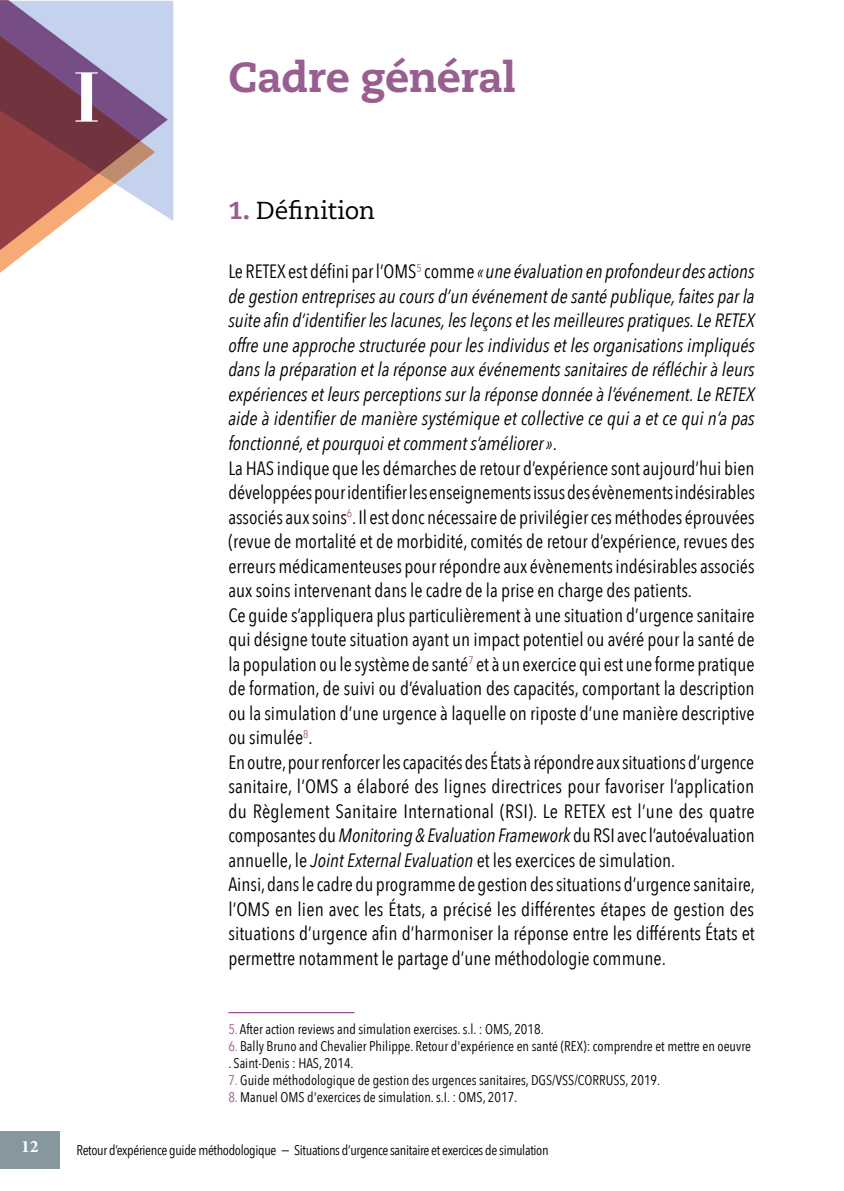
<style>
.page{position:relative;width:844px;height:1191px;background:#fff}
.page>*{position:absolute;margin:0;border:0;box-sizing:border-box;transform-origin:0 0}
.t1{font:700 70px "Bauer Bodoni";color:#fff}
.t2{font:800 42px "Caecilia";letter-spacing:-.01em;color:#995e90}
.t3{font:24.5px "Caecilia";letter-spacing:-.01em;color:#000}
.t4{font:19.25px/24.5px "Avenir Next Condensed";color:#000}
.t5{font:700 17.5px "Minion Pro";color:#fff}
.t6{font:14px/16.8px "Avenir Next Condensed";color:#000}
.t7{font:14px "Avenir Next Condensed";letter-spacing:-.025em;color:#000}
.s1{font-weight:800;color:#995e90}
.s2{font-style:italic}
.s3{color:#995e90}
</style>
<div class="page">
<div style="left:0;top:1131px;width:60px;height:37px;background:#87979e"></div>
<hr style="left:228px;top:1012px;width:126px;height:1px;background:#8a2273">
<svg style="left:0;top:1px;width:173px;height:272px"></svg>
<h1 class="t1" style="left:73px;top:55px;width:29px">I</h1>
<h2 class="t2" style="left:228px;top:51px;width:289px">Cadre général</h2>
<p class="t3" style="left:228px;top:197px;width:148px"><span class="s1">1.</span> Définition</p>
<p class="t4" style="left:228px;top:260px;width:528px">Le RETEX est défini par l’OMS<sup>5</sup> comme <span class="s2">« une évaluation en profondeur des actions de gestion entreprises au cours d’un événement de santé publique, faites par la suite afin d’identifier les lacunes, les leçons et les meilleures pratiques. Le RETEX offre une approche structurée pour les individus et les organisations impliqués dans la préparation et la réponse aux événements sanitaires de réfléchir à leurs expériences et leurs perceptions sur la réponse donnée à l’événement. Le RETEX aide à identifier de manière systémique et collective ce qui a et ce qui n’a pas fonctionné, et pourquoi et comment s’améliorer »</span>.<br>La HAS indique que les démarches de retour d’expérience sont aujourd’hui bien développées pour identifier les enseignements issus des évènements indésirables associés aux soins<sup>6</sup>. Il est donc nécessaire de privilégier ces méthodes éprouvées (revue de mortalité et de morbidité, comités de retour d’expérience, revues des erreurs médicamenteuses pour répondre aux évènements indésirables associés aux soins intervenant dans le cadre de la prise en charge des patients.<br>Ce guide s’appliquera plus particulièrement à une situation d’urgence sanitaire qui désigne toute situation ayant un impact potentiel ou avéré pour la santé de la population ou le système de santé<sup>7</sup> et à un exercice qui est une forme pratique de formation, de suivi ou d’évaluation des capacités, comportant la description ou la simulation d’une urgence à laquelle on riposte d’une manière descriptive ou simulée<sup>8</sup>.<br>En outre, pour renforcer les capacités des États à répondre aux situations d’urgence sanitaire, l’OMS a élaboré des lignes directrices pour favoriser l’application du Règlement Sanitaire International (RSI). Le RETEX est l’une des quatre composantes du <span class="s2">Monitoring &amp; Evaluation Framework</span> du RSI avec l’autoévaluation annuelle, le <span class="s2">Joint External Evaluation</span> et les exercices de simulation.<br>Ainsi, dans le cadre du programme de gestion des situations d’urgence sanitaire, l’OMS en lien avec les États, a précisé les différentes étapes de gestion des situations d’urgence afin d’harmoniser la réponse entre les différents États et permettre notamment le partage d’une méthodologie commune.</p>
<p class="t6" style="left:228px;top:1021px;width:317px"><span class="s3">5.</span> After action reviews and simulation exercises. s.l. : OMS, 2018.</p>
<p class="t6" style="left:228px;top:1038px;width:524px"><span class="s3">6.</span> Bally Bruno and Chevalier Philippe. Retour d'expérience en santé (REX): comprendre et mettre en oeuvre . Saint-Denis : HAS, 2014.</p>
<p class="t6" style="left:228px;top:1072px;width:433px"><span class="s3">7.</span> Guide méthodologique de gestion des urgences sanitaires, DGS/VSS/CORRUSS, 2019.</p>
<p class="t6" style="left:228px;top:1088px;width:290px"><span class="s3">8.</span> Manuel OMS d'exercices de simulation. s.I. : OMS, 2017.</p>
<p class="t5" style="left:21px;top:1134px;width:19px">12</p>
<p class="t7" style="left:76px;top:1141px;width:473px">Retour d’expérience guide méthodologique − Situations d’urgence sanitaire et exercices de simulation</p>
</div>
